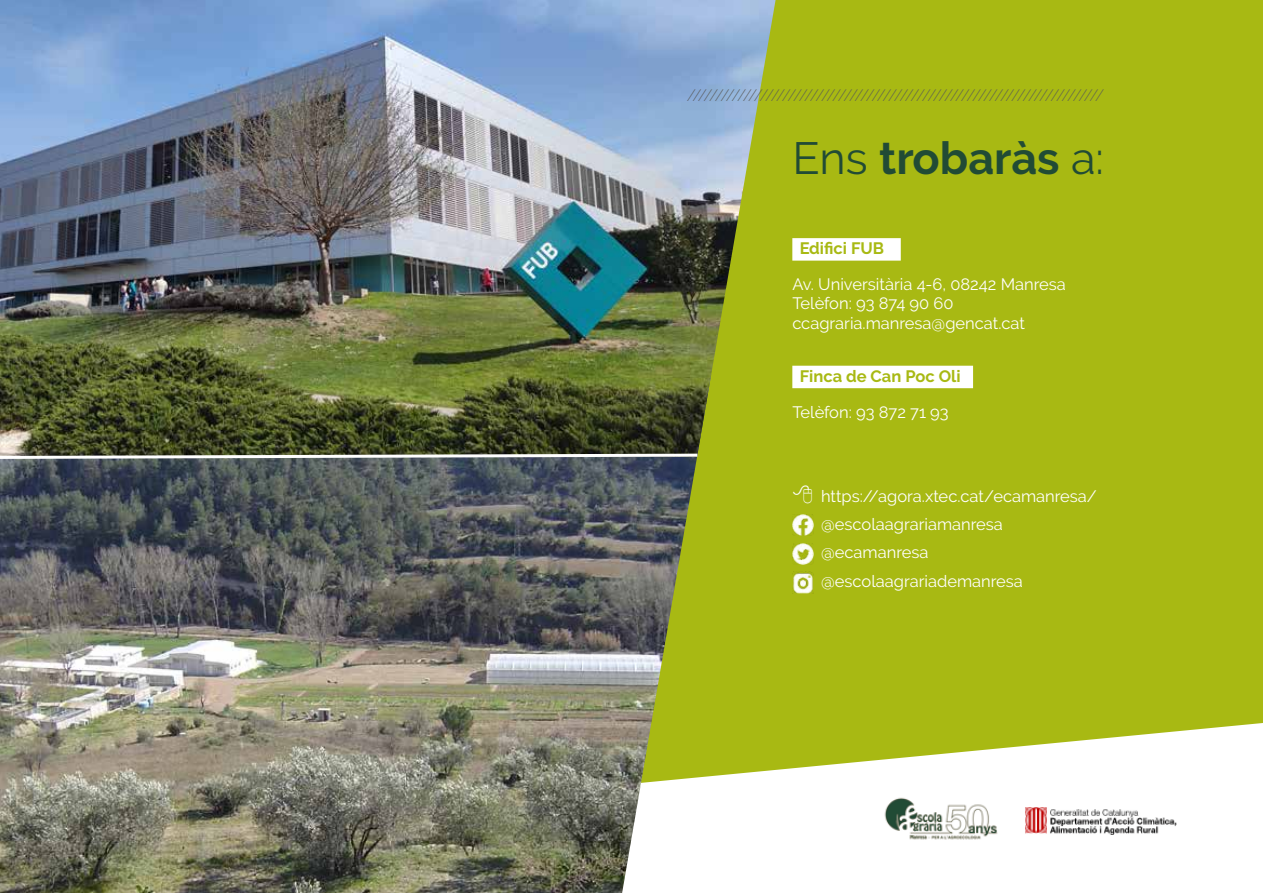
<style>
.page{position:relative;width:1263px;height:893px;background:#fff}
.page>*{position:absolute;margin:0;border:0;box-sizing:border-box;transform-origin:0 0}
.t1{font:700 45px "Raleway";color:#214b35}
.t2{font:16.5px/28.3px "Raleway";color:#fff}
.t3{font:200 16.5px "Raleway";color:#575756}
.t4{font:700 16.5px "Raleway";color:#a8b913}
.s1{font-weight:400}
</style>
<div class="page">
<img style="left:1025px;top:825px;width:151px;height:10px">
<img style="left:889px;top:825px;width:109px;height:15px">
<svg style="left:711px;top:0;width:552px;height:825px;background:#b0bf29"></svg>
<img style="left:0;top:457px;width:711px;height:436px">
<img style="left:0;top:0;width:775px;height:457px">
<div style="left:792px;top:238px;width:109px;height:23px;background:#fff"></div>
<div style="left:792px;top:366px;width:181px;height:22px;background:#fff"></div>
<img style="left:792px;top:543px;width:22px;height:21px">
<img style="left:792px;top:572px;width:22px;height:21px">
<img style="left:792px;top:514px;width:22px;height:22px">
<img style="left:0;top:452px;width:700px;height:9px">
<svg style="left:793px;top:485px;width:19px;height:18px"></svg>
<p class="t3" style="left:687px;top:85px;width:419px">//////////////////////////////////////////////////////////////////////////</p>
<h1 class="t1" style="left:792px;top:132px;width:313px"><span class="s1">Ens</span> trobaràs <span class="s1">a:</span></h1>
<p class="t4" style="left:800px;top:239px;width:86px">Edifici FUB</p>
<p class="t2" style="left:792px;top:274px;width:275px;line-height:19.8px">Av. Universitària 4-6, 08242 Manresa<br>Telèfon: 93 874 90 60 ccagraria.manresa@gencat.cat</p>
<p class="t4" style="left:800px;top:367px;width:162px">Finca de Can Poc Oli</p>
<p class="t2" style="left:792px;top:398px;width:158px">Telèfon: 93 872 71 93</p>
<p class="t2" style="left:821px;top:482px;width:277px">https://agora.xtec.cat/ecamanresa/ @escolaagrariamanresa @ecamanresa @escolaagrariademanresa</p>
</div>
